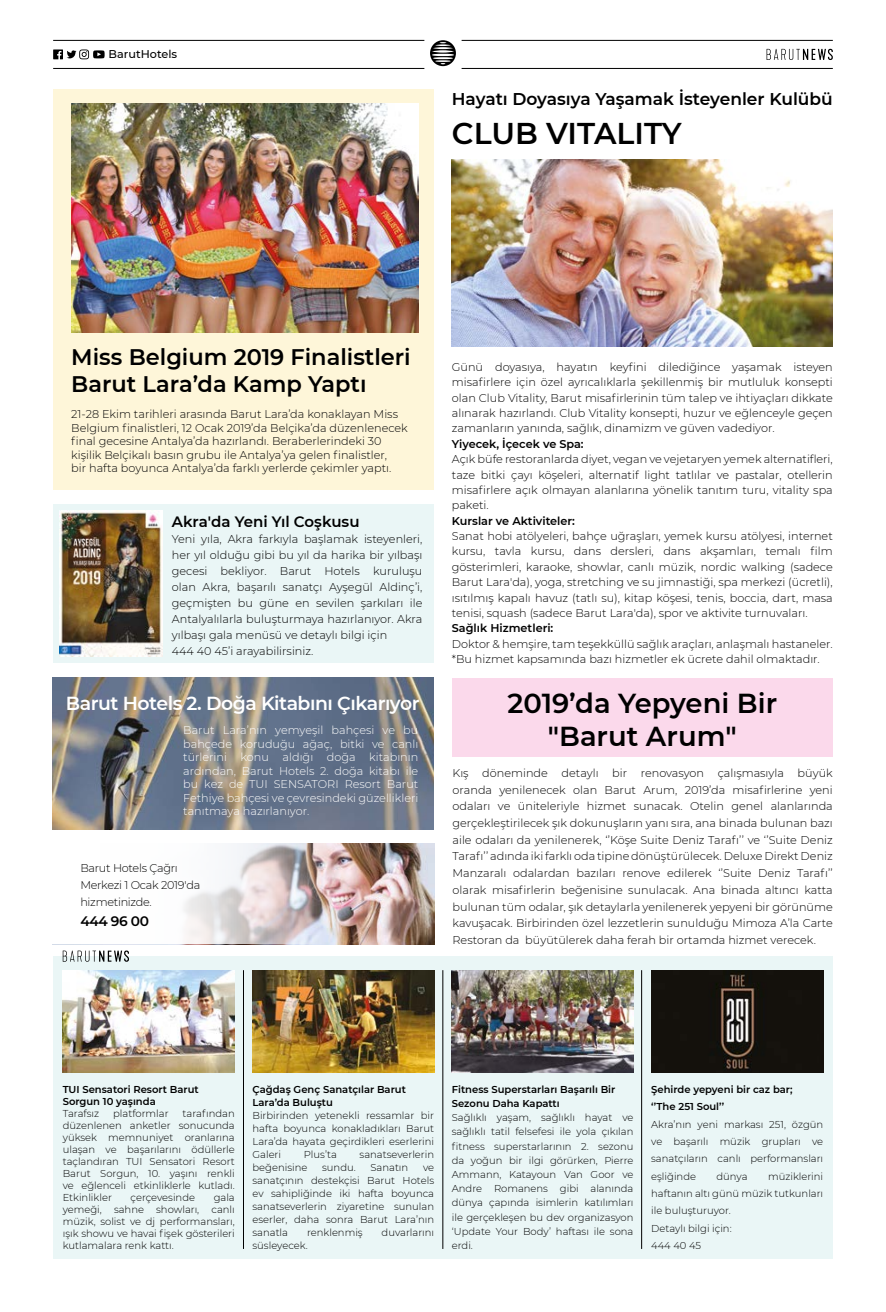
<style>
.page{position:relative;width:886px;height:1312px;background:#fff}
.page>*{position:absolute;margin:0;border:0;box-sizing:border-box;transform-origin:0 0}
.t1{font:600 30px "Montserrat";color:#000}
.t2{font:600 27.38px/32.9px "Montserrat";color:#000;text-align:center}
.t3{font:600 22.5px/27px "Montserrat";color:#000}
.t4{font:600 18.88px "Montserrat";letter-spacing:-.025em;color:#fff}
.t5{font:600 17px "Montserrat";color:#000}
.t6{font:600 15px "Montserrat";color:#000}
.t7{font:600 13.75px "Montserrat";letter-spacing:-.025em;color:#000}
.t8{font:300 11.25px/15.4px "Montserrat";color:#000;text-align:justify}
.t9{font:300 11.25px/13.5px "Montserrat";color:#fff;text-align:justify}
.t10{font:600 11.25px "Montserrat";color:#000}
.t11{font:300 11.25px/17px "Montserrat";letter-spacing:-.025em;color:#000}
.t12{font:500 11.25px "Montserrat";color:#000}
.t13{font:300 10px/12px "Montserrat";color:#000;text-align:justify}
.t14{font:600 10px/13px "Montserrat";color:#000}
</style>
<div class="page">
<div style="left:53px;top:955px;width:780px;height:303px;background:#eaf6f6"></div>
<div style="left:452px;top:678px;width:381px;height:79px;background:#fbd9eb"></div>
<div style="left:53px;top:504px;width:381px;height:159px;background:#eaf6f6"></div>
<div style="left:53px;top:89px;width:381px;height:400px;background:#fef6d9"></div>
<img style="left:71px;top:104px;width:348px;height:229px">
<img style="left:452px;top:159px;width:381px;height:187px">
<svg style="left:430px;top:40px;width:26px;height:26px"></svg>
<svg style="left:766px;top:49px;width:67px;height:11px"></svg>
<hr style="left:53px;top:40px;width:371px;height:1px;background:#000">
<hr style="left:462px;top:40px;width:371px;height:1px;background:#000">
<hr style="left:53px;top:68px;width:371px;height:1px;background:#000">
<hr style="left:462px;top:68px;width:371px;height:1px;background:#000">
<hr style="left:243px;top:969px;width:1px;height:279px;background:#000">
<hr style="left:443px;top:969px;width:1px;height:279px;background:#000">
<hr style="left:641px;top:969px;width:1px;height:279px;background:#000">
<img style="left:63px;top:970px;width:172px;height:102px">
<img style="left:252px;top:970px;width:182px;height:102px">
<img style="left:452px;top:970px;width:181px;height:102px">
<img style="left:53px;top:677px;width:381px;height:152px">
<img style="left:651px;top:970px;width:172px;height:102px">
<svg style="left:63px;top:950px;width:66px;height:11px"></svg>
<svg style="left:53px;top:49px;width:52px;height:10px"></svg>
<img style="left:60px;top:511px;width:103px;height:145px">
<img style="left:184px;top:843px;width:250px;height:100px">
<p class="t12" style="left:109px;top:46px;width:70px">BarutHotels</p>
<h3 class="t5" style="left:452px;top:87px;width:382px">Hayatı Doyasıya Yaşamak İsteyenler Kulübü</h3>
<h1 class="t1" style="left:452px;top:112px;width:231px">CLUB VITALITY</h1>
<h3 class="t3" style="left:71px;top:342px;width:341px">Miss Belgium 2019 Finalistleri<br>Barut Lara’da Kamp Yaptı</h3>
<p class="t8" style="left:71px;top:407px;width:338px;line-height:13.5px;text-align:left">21-28 Ekim tarihleri arasında Barut Lara’da konaklayan Miss Belgium finalistleri, 12 Ocak 2019’da Belçika’da düzenlenecek final gecesine Antalya’da hazırlandı. Beraberlerindeki 30 kişilik Belçikalı basın grubu ile Antalya’ya gelen finalistler,<br>bir hafta boyunca Antalya’da farklı yerlerde çekimler yaptı.</p>
<h3 class="t6" style="left:172px;top:510px;width:189px">Akra'da Yeni Yıl Coşkusu</h3>
<p class="t8" style="left:172px;top:530px;width:252px;line-height:16px;text-align:left">Yeni yıla, Akra farkıyla başlamak isteyenleri, her yıl olduğu gibi bu yıl da harika bir yılbaşı gecesi bekliyor. Barut Hotels kuruluşu olan Akra, başarılı sanatçı Ayşegül Aldinç’i, geçmişten bu güne en sevilen şarkıları ile Antalyalılarla buluşturmaya hazırlanıyor. Akra yılbaşı gala menüsü ve detaylı bilgi için<br>444 40 45’i arayabilirsiniz.</p>
<h3 class="t4" style="left:66px;top:689px;width:355px">Barut Hotels 2. Doğa Kitabını Çıkarıyor</h3>
<p class="t9" style="left:183px;top:723px;width:237px">Barut Lara’nın yemyeşil bahçesi ve bu bahçede koruduğu ağaç, bitki ve canlı türlerini konu aldığı doğa kitabının ardından, Barut Hotels 2. doğa kitabı ile bu kez de TUI SENSATORI Resort Barut Fethiye bahçesi ve çevresindeki güzellikleri tanıtmaya hazırlanıyor.</p>
<p class="t11" style="left:80px;top:859px;width:121px">Barut Hotels Çağrı<br>Merkezi 1 Ocak 2019'da hizmetinizde.</p>
<p class="t7" style="left:80px;top:911px;width:70px">444 96 00</p>
<p class="t8" style="left:452px;top:359px;width:382px">Günü doyasıya, hayatın keyfini dilediğince yaşamak isteyen misafirlere için özel ayrıcalıklarla şekillenmiş bir mutluluk konsepti olan Club Vitality, Barut misafirlerinin tüm talep ve ihtiyaçları dikkate alınarak hazırlandı. Club Vitality konsepti, huzur ve eğlenceyle geçen zamanların yanında, sağlık, dinamizm ve güven vadediyor.</p>
<p class="t10" style="left:452px;top:435px;width:133px">Yiyecek, İçecek ve Spa:</p>
<p class="t8" style="left:452px;top:451px;width:382px">Açık büfe restoranlarda diyet, vegan ve vejetaryen yemek alternatifleri, taze bitki çayı köşeleri, alternatif light tatlılar ve pastalar, otellerin misafirlere açık olmayan alanlarına yönelik tanıtım turu, vitality spa paketi.</p>
<p class="t10" style="left:452px;top:512px;width:125px">Kurslar ve Aktiviteler:</p>
<p class="t8" style="left:452px;top:528px;width:382px">Sanat hobi atölyeleri, bahçe uğraşları, yemek kursu atölyesi, internet kursu, tavla kursu, dans dersleri, dans akşamları, temalı film gösterimleri, karaoke, showlar, canlı müzik, nordic walking (sadece Barut Lara'da), yoga, stretching ve su jimnastiği, spa merkezi (ücretli), ısıtılmış kapalı havuz (tatlı su), kitap köşesi, tenis, boccia, dart, masa tenisi, squash (sadece Barut Lara'da), spor ve aktivite turnuvaları.</p>
<p class="t10" style="left:452px;top:620px;width:103px">Sağlık Hizmetleri:</p>
<p class="t8" style="left:452px;top:635px;width:382px">Doktor &amp; hemşire, tam teşekküllü sağlık araçları, anlaşmalı hastaneler. *Bu hizmet kapsamında bazı hizmetler ek ücrete dahil olmaktadır.</p>
<h2 class="t2" style="left:507px;top:685px;width:271px">2019’da Yepyeni Bir "Barut Arum"</h2>
<p class="t8" style="left:452px;top:764px;width:382px;line-height:16.8px">Kış döneminde detaylı bir renovasyon çalışmasıyla büyük oranda yenilenecek olan Barut Arum, 2019’da misafirlerine yeni odaları ve üniteleriyle hizmet sunacak. Otelin genel alanlarında gerçekleştirilecek şık dokunuşların yanı sıra, ana binada bulunan bazı aile odaları da yenilenerek, ‘’Köşe Suite Deniz Tarafı’’ ve ‘’Suite Deniz Tarafı’’ adında iki farklı oda tipine dönüştürülecek. Deluxe Direkt Deniz Manzaralı odalardan bazıları renove edilerek ‘’Suite Deniz Tarafı’’ olarak misafirlerin beğenisine sunulacak. Ana binada altıncı katta bulunan tüm odalar, şık detaylarla yenilenerek yepyeni bir görünüme kavuşacak. Birbirinden özel lezzetlerin sunulduğu Mimoza A’la Carte Restoran da büyütülerek daha ferah bir ortamda hizmet verecek.</p>
<p class="t14" style="left:63px;top:1082px;width:138px;line-height:12px">TUI Sensatori Resort Barut<br>Sorgun 10 yaşında</p>
<p class="t13" style="left:63px;top:1106px;width:38px">Tarafsız</p>
<p class="t13" style="left:113px;top:1106px;width:57px">platformlar</p>
<p class="t13" style="left:63px;top:1106px;width:174px;text-indent:120px">tarafından düzenlenen anketler sonucunda yüksek memnuniyet oranlarına ulaşan ve başarılarını ödüllerle taçlandıran TUI Sensatori Resort Barut Sorgun, 10. yaşını renkli ve eğlenceli etkinliklerle kutladı.<br>Etkinlikler</p>
<p class="t13" style="left:63px;top:1190px;width:174px;text-indent:151px">gala yemeği, sahne showları, canlı müzik, solist ve dj performansları, ışık showu ve havai fişek gösterileri kutlamalara renk kattı.</p>
<p class="t13" style="left:131px;top:1190px;width:66px">çerçevesinde</p>
<p class="t14" style="left:252px;top:1082px;width:155px">Çağdaş Genç Sanatçılar Barut<br>Lara’da Buluştu</p>
<p class="t13" style="left:252px;top:1108px;width:183px;line-height:13px">Birbirinden yetenekli ressamlar bir hafta boyunca konakladıkları Barut Lara’da hayata geçirdikleri eserlerini Galeri</p>
<p class="t13" style="left:304px;top:1147px;width:35px">Plus’ta</p>
<p class="t13" style="left:360px;top:1147px;width:76px">sanatseverlerin</p>
<p class="t13" style="left:252px;top:1160px;width:56px">beğenisine</p>
<p class="t13" style="left:322px;top:1160px;width:35px">sundu.</p>
<p class="t13" style="left:370px;top:1160px;width:39px">Sanatın</p>
<p class="t13" style="left:252px;top:1160px;width:183px;line-height:13px;text-indent:170px">ve sanatçının destekçisi Barut Hotels ev sahipliğinde iki hafta boyunca sanatseverlerin ziyaretine sunulan eserler, daha sonra Barut Lara’nın sanatla</p>
<p class="t13" style="left:307px;top:1225px;width:57px">renklenmiş</p>
<p class="t13" style="left:382px;top:1225px;width:54px">duvarlarını</p>
<p class="t13" style="left:252px;top:1238px;width:57px">süsleyecek.</p>
<p class="t14" style="left:452px;top:1081px;width:165px;line-height:14.1px">Fitness Superstarları Başarılı Bir<br>Sezonu Daha Kapattı</p>
<p class="t13" style="left:452px;top:1109px;width:183px;line-height:14.1px">Sağlıklı yaşam, sağlıklı hayat ve sağlıklı tatil felsefesi ile yola çıkılan fitness superstarlarının 2. sezonu da yoğun bir ilgi görürken, Pierre Ammann, Katayoun Van Goor ve Andre Romanens gibi alanında dünya çapında isimlerin katılımları ile gerçekleşen bu dev organizasyon ‘Update Your Body’ haftası ile sona erdi.</p>
<p class="t14" style="left:651px;top:1079px;width:143px;line-height:17.4px">Şehirde yepyeni bir caz bar; ‘’The 251 Soul’’</p>
<p class="t13" style="left:651px;top:1114px;width:174px;line-height:17.4px">Akra’nın yeni markası 251, özgün ve başarılı müzik grupları ve sanatçıların canlı performansları eşliğinde</p>
<p class="t13" style="left:651px;top:1166px;width:174px;line-height:17.4px;text-align:left;text-indent:117px">müziklerini haftanın altı günü müzik tutkunları ile buluşturuyor.<br>Detaylı bilgi için:<br>444 40 45</p>
<p class="t13" style="left:716px;top:1169px;width:33px">dünya</p>
</div>
